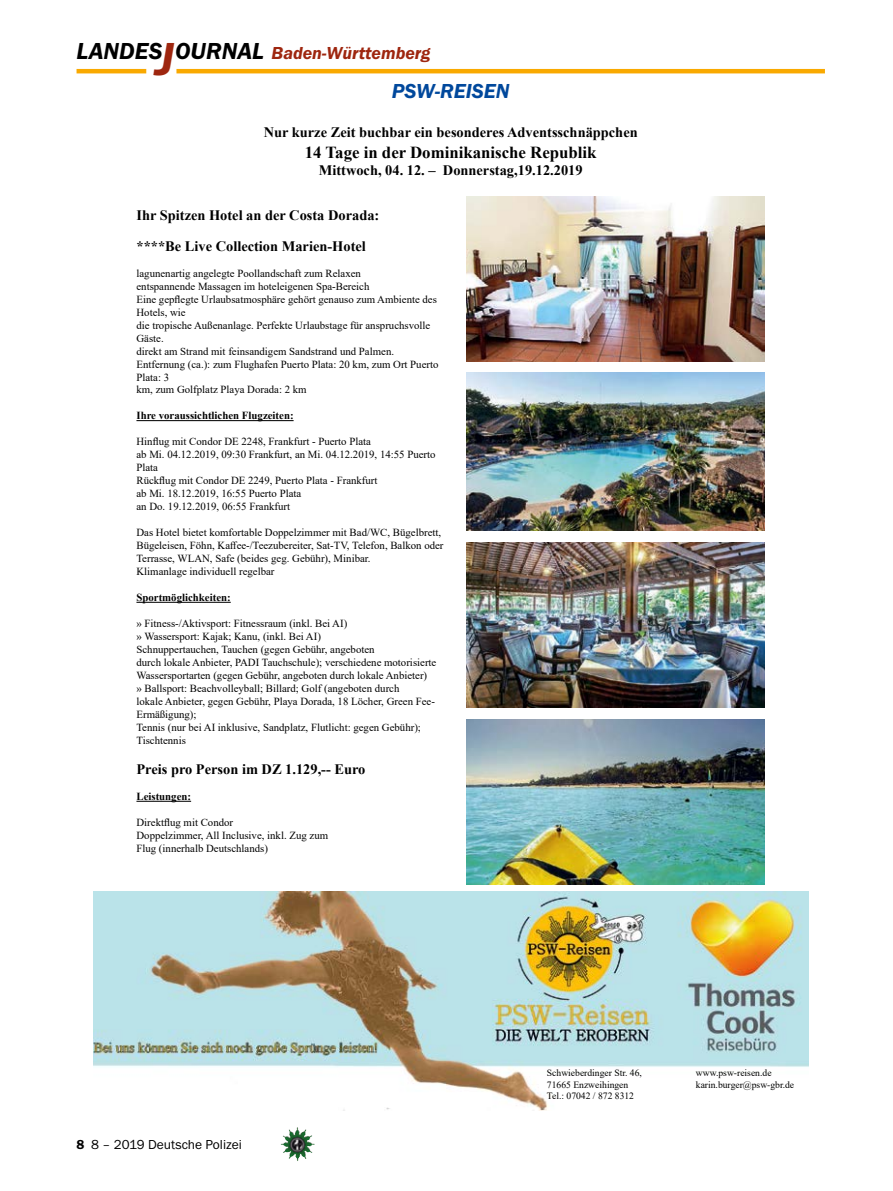
<style>
.page{position:relative;width:893px;height:1191px;background:#fff}
.page>*{position:absolute;margin:0;border:0;box-sizing:border-box;transform-origin:0 0}
._01__RUBRIKENZEILE_o{font:italic 600 21px "Franklin Gothic Itc T";color:#00489c}
.t1{font:italic 600 18px "Franklin Gothic Itc T";color:#9e260f}
.t2{font:700 16.8px "Times New Roman";color:#000}
.t3{font:700 14.4px/30.3px "Times New Roman";color:#000}
.t4{font:13.5px "Franklin Gothic Itc T";color:#000}
.t5{font:10.8px/12.9px "Times New Roman";color:#000}
.t6{font:700 10.8px "Times New Roman";color:#000}
.t7{font:9.6px/11.6px "Times New Roman";color:#000}
.s1{font-size:24px;color:#000}
.s2{font-size:48px}
.s3{font-weight:600}
</style>
<div class="page">
<hr style="left:77px;top:69px;width:69px;height:4px;background:#f9a900">
<hr style="left:176px;top:69px;width:649px;height:4px;background:#f9a900">
<img style="left:281px;top:1128px;width:16px;height:24px">
<img style="left:93px;top:891px;width:715px;height:219px">
<hr style="left:136px;top:420px;width:158px;height:1px;background:#000">
<hr style="left:136px;top:602px;width:95px;height:1px;background:#000">
<hr style="left:136px;top:800px;width:55px;height:1px;background:#000">
<img style="left:467px;top:196px;width:298px;height:166px">
<img style="left:467px;top:373px;width:298px;height:157px">
<img style="left:467px;top:542px;width:298px;height:165px">
<img style="left:467px;top:719px;width:298px;height:165px">
<h2 class="t1" style="left:77px;top:42px;width:355px"><span class="s1">LANDES</span><span class="s2">J</span><span class="s1">OURNAL</span> Baden-Württemberg</h2>
<p class="_01__RUBRIKENZEILE_o" style="left:392px;top:79px;width:119px">PSW-REISEN</p>
<p class="t3" style="left:264px;top:117px;width:375px">Nur kurze Zeit buchbar ein besonderes Adventsschnäppchen</p>
<p class="t2" style="left:305px;top:140px;width:293px">14 Tage in der Dominikanische Republik</p>
<p class="t3" style="left:319px;top:154px;width:265px">Mittwoch, 04. 12. – Donnerstag,19.12.2019</p>
<p class="t3" style="left:136px;top:200px;width:244px">Ihr Spitzen Hotel an der Costa Dorada: ****Be Live Collection Marien-Hotel</p>
<p class="t5" style="left:136px;top:266px;width:304px">lagunenartig angelegte Poollandschaft zum Relaxen<br>entspannende Massagen im hoteleigenen Spa-Bereich<br>Eine gepflegte Urlaubsatmosphäre gehört genauso zum Ambiente des Hotels, wie<br>die tropische Außenanlage. Perfekte Urlaubstage für anspruchsvolle Gäste.<br>direkt am Strand mit feinsandigem Sandstrand und Palmen.<br>Entfernung (ca.): zum Flughafen Puerto Plata: 20 km, zum Ort Puerto Plata: 3<br>km, zum Golfplatz Playa Dorada: 2 km</p>
<p class="t6" style="left:136px;top:408px;width:159px">Ihre voraussichtlichen Flugzeiten:</p>
<p class="t5" style="left:136px;top:435px;width:301px">Hinflug mit Condor DE 2248, Frankfurt - Puerto Plata<br>ab Mi. 04.12.2019, 09:30 Frankfurt, an Mi. 04.12.2019, 14:55 Puerto Plata<br>Rückflug mit Condor DE 2249, Puerto Plata - Frankfurt<br>ab Mi. 18.12.2019, 16:55 Puerto Plata<br>an Do. 19.12.2019, 06:55 Frankfurt</p>
<p class="t5" style="left:136px;top:526px;width:309px">Das Hotel bietet komfortable Doppelzimmer mit Bad/WC, Bügelbrett, Bügeleisen, Föhn, Kaffee-/Teezubereiter, Sat-TV, Telefon, Balkon oder Terrasse, WLAN, Safe (beides geg. Gebühr), Minibar.<br>Klimanlage individuell regelbar</p>
<p class="t6" style="left:136px;top:589px;width:96px">Sportmöglichkeiten:</p>
<p class="t5" style="left:136px;top:616px;width:301px">» Fitness-/Aktivsport: Fitnessraum (inkl. Bei AI)<br>» Wassersport: Kajak; Kanu, (inkl. Bei AI)<br>Schnuppertauchen, Tauchen (gegen Gebühr, angeboten<br>durch lokale Anbieter, PADI Tauchschule); verschiedene motorisierte Wassersportarten (gegen Gebühr, angeboten durch lokale Anbieter)<br>» Ballsport: Beachvolleyball; Billard; Golf (angeboten durch<br>lokale Anbieter, gegen Gebühr, Playa Dorada, 18 Löcher, Green Fee-Ermäßigung);<br>Tennis (nur bei AI inklusive, Sandplatz, Flutlicht: gegen Gebühr); Tischtennis</p>
<p class="t3" style="left:136px;top:753px;width:230px">Preis pro Person im DZ 1.129,-- Euro</p>
<p class="t6" style="left:136px;top:788px;width:56px">Leistungen:</p>
<p class="t5" style="left:136px;top:815px;width:193px">Direktflug mit Condor<br>Doppelzimmer, All Inclusive, inkl. Zug zum<br>Flug (innerhalb Deutschlands)</p>
<p class="t4" style="left:77px;top:1136px;width:167px"><span class="s3">8</span> 8 – 2019 Deutsche Polizei</p>
<p class="t7" style="left:547px;top:1066px;width:97px">Schwieberdinger Str. 46,<br>71665 Enzweihingen<br>Tel.: 07042 / 872 8312</p>
<p class="t7" style="left:696px;top:1066px;width:100px">www.psw-reisen.de karin.burger@psw-gbr.de</p>
</div>
